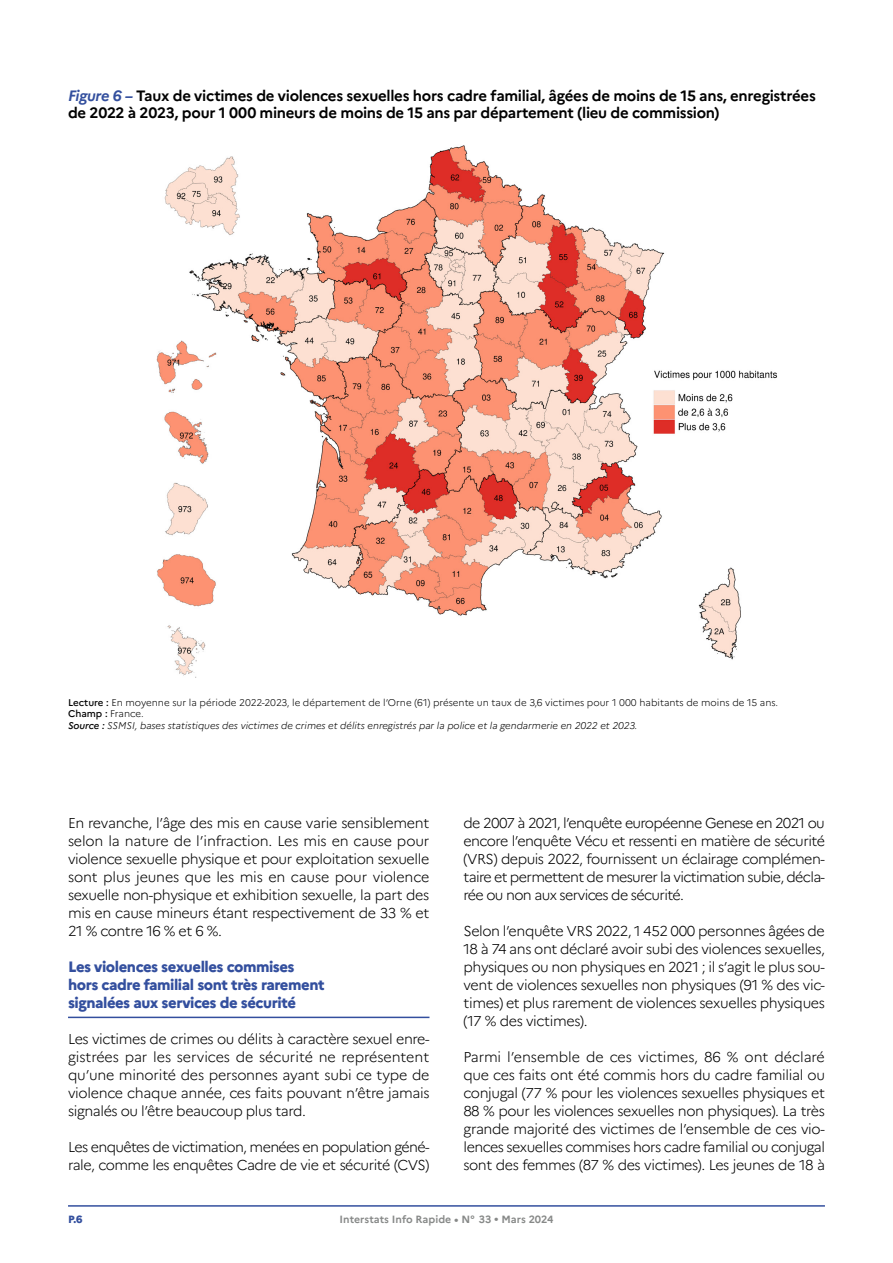
<style>
.page{position:relative;width:893px;height:1263px;background:#fff}
.page>*{position:absolute;margin:0;border:0;box-sizing:border-box;transform-origin:0 0}
.ENCADRE_TITRE{font:700 15px/16.5px "Marianne";letter-spacing:-.02em;color:#000}
.Intertitre_n1{font:800 15px/18px "Marianne";letter-spacing:-.03em;color:#334f9e}
.texte_courant{font:300 14.25px/18px "Marianne";letter-spacing:-.035em;color:#000;text-align:justify}
.t1{font:700 10.5px "Marianne";color:#878988}
.t2{font:800 10.5px "Marianne";color:#334f9e}
.Lecture-Notes{font:300 9.75px "Marianne";color:#000}
.Sources{font:italic 300 9.75px "Marianne";color:#000}
.s1{font-style:italic;color:#334f9e}
.s2{font-weight:500}
</style>
<div class="page">
<hr style="left:68px;top:1205px;width:757px;height:2px;background:#334f9e">
<img style="left:156px;top:145px;width:621px;height:533px">
<hr style="left:68px;top:1017px;width:361px;height:1px;background:#334f9e">
<p class="ENCADRE_TITRE" style="left:68px;top:88px;width:749px"><span class="s1">Figure 6 –</span> Taux de victimes de violences sexuelles hors cadre familial, âgées de moins de 15 ans, enregistrées de 2022 à 2023, pour 1 000 mineurs de moins de 15 ans par département (lieu de commission)</p>
<p class="Lecture-Notes" style="left:68px;top:696px;width:712px"><span class="s2">Lecture :</span> En moyenne sur la période 2022-2023, le département de l’Orne (61) présente un taux de 3,6 victimes pour 1 000 habitants de moins de 15 ans.</p>
<p class="Lecture-Notes" style="left:68px;top:708px;width:77px"><span class="s2">Champ :</span> France.</p>
<p class="Sources" style="left:68px;top:719px;width:571px"><span class="s2">Source :</span> SSMSI, bases statistiques des victimes de crimes et délits enregistrés par la police et la gendarmerie en 2022 et 2023.</p>
<p class="texte_courant" style="left:68px;top:814px;width:363px">En revanche, l’âge des mis en cause varie sensiblement selon la nature de l’infraction. Les mis en cause pour violence sexuelle physique et pour exploitation sexuelle sont plus jeunes que les mis en cause pour violence sexuelle non-physique et exhibition sexuelle, la part des mis en cause mineurs étant respectivement de 33 % et 21 % contre 16 % et 6 %.</p>
<p class="Intertitre_n1" style="left:68px;top:958px;width:258px">Les violences sexuelles commises hors cadre familial sont très rarement signalées aux services de sécurité</p>
<p class="texte_courant" style="left:68px;top:1030px;width:363px">Les victimes de crimes ou délits à caractère sexuel enre&shy;gistrées par les services de sécurité ne représentent qu’une minorité des personnes ayant subi ce type de violence chaque année, ces faits pouvant n’être jamais signalés ou l’être beaucoup plus tard.</p>
<p class="texte_courant" style="left:68px;top:1138px;width:363px">Les enquêtes de victimation, menées en population géné&shy;rale, comme les enquêtes Cadre de vie et sécurité (CVS)</p>
<p class="texte_courant" style="left:463px;top:814px;width:363px">de 2007 à 2021, l’enquête européenne Genese en 2021 ou encore l’enquête Vécu et ressenti en matière de sécurité (VRS) depuis 2022, fournissent un éclairage complémen&shy;taire et permettent de mesurer la victimation subie, décla&shy;rée ou non aux services de sécurité.</p>
<p class="texte_courant" style="left:463px;top:922px;width:363px">Selon l’enquête VRS 2022, 1 452 000 personnes âgées de 18 à 74 ans ont déclaré avoir subi des violences sexuelles, physiques ou non physiques en 2021 ; il s’agit le plus sou&shy;vent de violences sexuelles non physiques (91 % des vic&shy;times) et plus rarement de violences sexuelles physiques (17 % des victimes).</p>
<p class="texte_courant" style="left:463px;top:1048px;width:363px">Parmi l’ensemble de ces victimes, 86 % ont déclaré que ces faits ont été commis hors du cadre familial ou conjugal (77 % pour les violences sexuelles physiques et 88 % pour les violences sexuelles non physiques). La très grande majorité des victimes de l’ensemble de ces vio&shy;lences sexuelles commises hors cadre familial ou conjugal sont des femmes (87 % des victimes). Les jeunes de 18 à</p>
<p class="t2" style="left:68px;top:1212px;width:16px">P.6</p>
<p class="t1" style="left:340px;top:1212px;width:215px">Interstats Info Rapide • N° 33 • Mars 2024</p>
</div>
